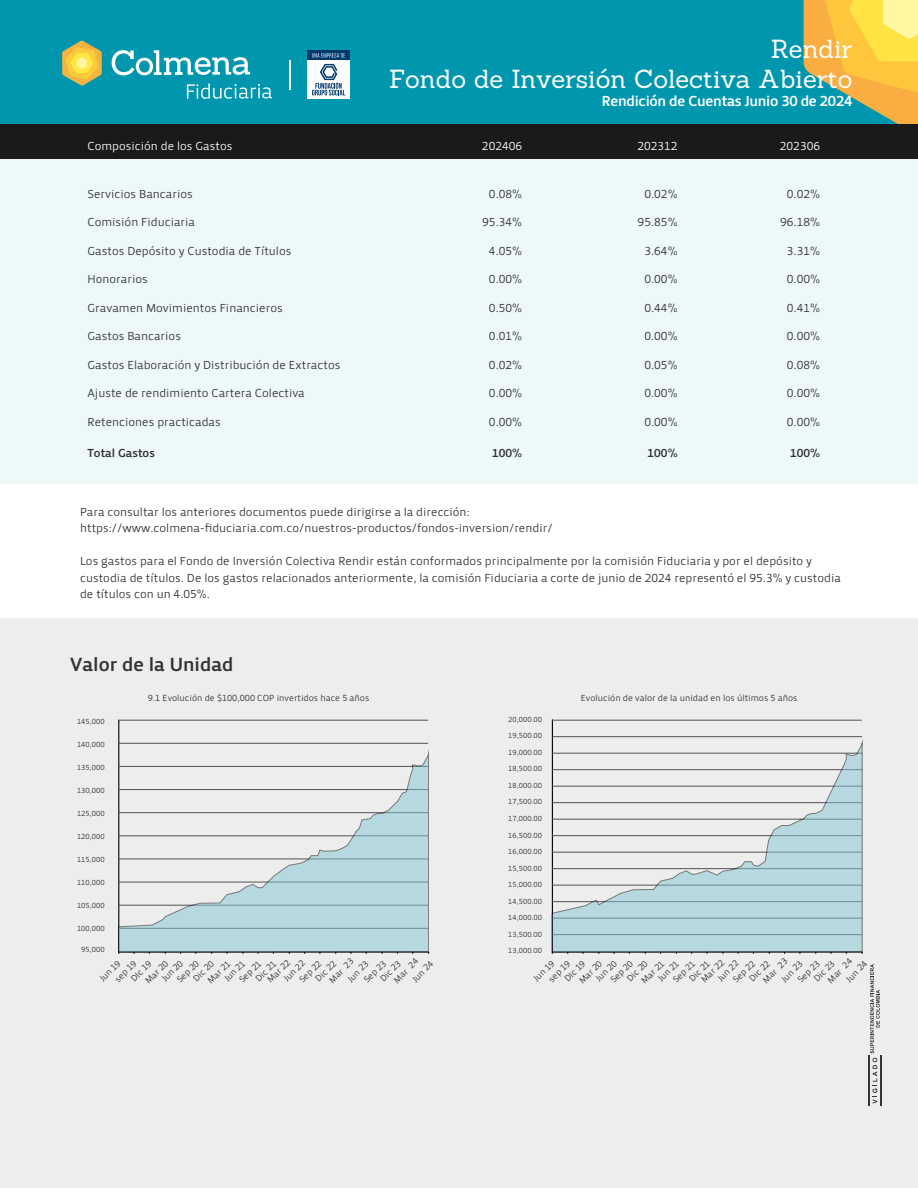
<style>
.page{position:relative;width:918px;height:1188px;background:#fff}
.page>*{position:absolute;margin:0;border:0;box-sizing:border-box;transform-origin:0 0}
.t1{font:25.5px/30.6px "Sanchez";color:#fff;text-align:right}
.t2{font:19.65px "Priva Three Pro";color:#333}
.t3{font:15px "Priva Three Pro";letter-spacing:-.02em;color:#fff}
.t4{font:12px/16.5px "Priva One Pro";color:#333}
.t5{font:12px "Priva One Pro";color:#fff}
.t6{font:12px "Priva Three Pro";color:#333}
.t7{font:9.15px/10.5px "Priva One Pro";color:#333}
.t8{font:7.65px/16.5px "Priva One Pro";color:#333;text-align:justify}
</style>
<div class="page">
<div style="left:0;top:619px;width:918px;height:569px;background:#ededed"></div>
<div style="left:0;top:0;width:918px;height:126px;background:#0097ae"></div>
<svg style="left:804px;top:0;width:114px;height:124px"></svg>
<div style="left:307px;top:60px;width:43px;height:39px;background:#fff"></div>
<div style="left:307px;top:51px;width:43px;height:9px;background:#003a6d"></div>
<svg style="left:312px;top:53px;width:33px;height:5px"></svg>
<svg style="left:312px;top:64px;width:33px;height:31px"></svg>
<hr style="left:289px;top:60px;width:2px;height:30px;background:#fff">
<svg style="left:187px;top:83px;width:85px;height:16px"></svg>
<svg style="left:112px;top:50px;width:138px;height:25px"></svg>
<svg style="left:62px;top:41px;width:40px;height:45px"></svg>
<div style="left:0;top:124px;width:918px;height:359px;background:#edf8f9"></div>
<div style="left:0;top:124px;width:918px;height:35px;background:#1a1a1a"></div>
<hr style="left:868px;top:1055px;width:2px;height:51px;background:#333">
<hr style="left:880px;top:1055px;width:2px;height:51px;background:#333">
<svg style="left:870px;top:964px;width:10px;height:140px"></svg>
<hr style="left:118px;top:720px;width:1px;height:232px;background:#000">
<hr style="left:118px;top:720px;width:310px;height:1px;background:#525252">
<hr style="left:118px;top:743px;width:310px;height:1px;background:#525252">
<hr style="left:552px;top:719px;width:1px;height:233px;background:#000">
<hr style="left:552px;top:720px;width:310px;height:1px;background:#525252">
<hr style="left:552px;top:736px;width:310px;height:1px;background:#525252">
<svg style="left:552px;top:739px;width:311px;height:214px"></svg>
<svg style="left:118px;top:750px;width:311px;height:203px"></svg>
<h1 class="t1" style="left:389px;top:33px;width:465px">Rendir<br>Fondo de Inversión Colectiva Abierto</h1>
<p class="t3" style="left:602px;top:92px;width:252px">Rendición de Cuentas Junio 30 de 2024</p>
<p class="t5" style="left:87px;top:138px;width:147px">Composición de los Gastos</p>
<p class="t5" style="left:482px;top:138px;width:42px">202406</p>
<p class="t5" style="left:637px;top:138px;width:42px">202312</p>
<p class="t5" style="left:780px;top:138px;width:42px">202306</p>
<p class="t4" style="left:87px;top:185px;width:107px">Servicios Bancarios</p>
<p class="t4" style="left:489px;top:185px;width:35px">0.08%</p>
<p class="t4" style="left:644px;top:185px;width:35px">0.02%</p>
<p class="t4" style="left:787px;top:185px;width:35px">0.02%</p>
<p class="t4" style="left:87px;top:214px;width:109px">Comisión Fiduciaria</p>
<p class="t4" style="left:482px;top:214px;width:42px">95.34%</p>
<p class="t4" style="left:638px;top:214px;width:42px">95.85%</p>
<p class="t4" style="left:780px;top:214px;width:42px">96.18%</p>
<p class="t4" style="left:87px;top:242px;width:206px">Gastos Depósito y Custodia de Títulos</p>
<p class="t4" style="left:489px;top:242px;width:35px">4.05%</p>
<p class="t4" style="left:644px;top:242px;width:35px">3.64%</p>
<p class="t4" style="left:787px;top:242px;width:35px">3.31%</p>
<p class="t4" style="left:87px;top:271px;width:62px">Honorarios</p>
<p class="t4" style="left:489px;top:271px;width:35px">0.00%</p>
<p class="t4" style="left:644px;top:271px;width:35px">0.00%</p>
<p class="t4" style="left:787px;top:271px;width:35px">0.00%</p>
<p class="t4" style="left:87px;top:299px;width:197px">Gravamen Movimientos Financieros</p>
<p class="t4" style="left:489px;top:299px;width:35px">0.50%</p>
<p class="t4" style="left:644px;top:299px;width:35px">0.44%</p>
<p class="t4" style="left:787px;top:299px;width:35px">0.41%</p>
<p class="t4" style="left:87px;top:328px;width:95px">Gastos Bancarios</p>
<p class="t4" style="left:489px;top:328px;width:35px">0.01%</p>
<p class="t4" style="left:644px;top:328px;width:35px">0.00%</p>
<p class="t4" style="left:787px;top:328px;width:35px">0.00%</p>
<p class="t4" style="left:87px;top:356px;width:254px">Gastos Elaboración y Distribución de Extractos</p>
<p class="t4" style="left:489px;top:356px;width:35px">0.02%</p>
<p class="t4" style="left:644px;top:356px;width:35px">0.05%</p>
<p class="t4" style="left:787px;top:356px;width:35px">0.08%</p>
<p class="t4" style="left:87px;top:385px;width:219px">Ajuste de rendimiento Cartera Colectiva</p>
<p class="t4" style="left:489px;top:385px;width:35px">0.00%</p>
<p class="t4" style="left:644px;top:385px;width:35px">0.00%</p>
<p class="t4" style="left:787px;top:385px;width:35px">0.00%</p>
<p class="t4" style="left:87px;top:413px;width:135px">Retenciones practicadas</p>
<p class="t4" style="left:489px;top:413px;width:35px">0.00%</p>
<p class="t4" style="left:644px;top:413px;width:35px">0.00%</p>
<p class="t4" style="left:787px;top:413px;width:35px">0.00%</p>
<p class="t6" style="left:87px;top:445px;width:69px">Total Gastos</p>
<p class="t6" style="left:492px;top:445px;width:32px">100%</p>
<p class="t6" style="left:648px;top:445px;width:32px">100%</p>
<p class="t6" style="left:790px;top:445px;width:32px">100%</p>
<p class="t4" style="left:80px;top:503px;width:474px">Para consultar los anteriores documentos puede dirigirse a la dirección: https://www.colmena-fiduciaria.com.co/nuestros-productos/fondos-inversion/rendir/</p>
<p class="t4" style="left:80px;top:553px;width:762px">Los gastos para el Fondo de Inversión Colectiva Rendir están conformados principalmente por la comisión Fiduciaria y por el depósito y custodia de títulos. De los gastos relacionados anteriormente, la comisión Fiduciaria a corte de junio de 2024 representó el 95.3% y custodia de títulos con un 4.05%.</p>
<h2 class="t2" style="left:70px;top:652px;width:165px">Valor de la Unidad</h2>
<p class="t7" style="left:148px;top:692px;width:223px">9.1 Evolución de $100,000 COP invertidos hace 5 años</p>
<p class="t7" style="left:581px;top:692px;width:218px">Evolución de valor de la unidad en los últimos 5 años</p>
<p class="t8" style="left:77px;top:713px;width:29px">145,000</p>
<p class="t8" style="left:508px;top:711px;width:35px">20,000.00</p>
<p class="t8" style="left:77px;top:736px;width:29px">140,000</p>
<p class="t8" style="left:508px;top:728px;width:35px">19,500.00</p>
<p class="t8" style="left:508px;top:744px;width:35px">19,000.00</p>
<p class="t8" style="left:77px;top:759px;width:29px">135,000</p>
<p class="t8" style="left:508px;top:761px;width:35px">18,500.00</p>
<p class="t8" style="left:77px;top:782px;width:29px">130,000</p>
<p class="t8" style="left:508px;top:777px;width:35px">18,000.00</p>
<p class="t8" style="left:508px;top:794px;width:35px">17,500.00</p>
<p class="t8" style="left:77px;top:805px;width:29px">125,000</p>
<p class="t8" style="left:77px;top:851px;width:29px">115,000</p>
<p class="t8" style="left:77px;top:874px;width:29px">110,000</p>
<p class="t8" style="left:77px;top:897px;width:29px">105,000</p>
<p class="t8" style="left:77px;top:920px;width:29px">100,000</p>
<p class="t8" style="left:77px;top:828px;width:29px">120,000</p>
<p class="t8" style="left:81px;top:941px;width:25px">95,000</p>
<p class="t8" style="left:508px;top:810px;width:35px">17,000.00</p>
<p class="t8" style="left:508px;top:827px;width:35px">16,500.00</p>
<p class="t8" style="left:508px;top:860px;width:35px">15,500.00<br>15,000.00<br>14,500.00<br>14,000.00</p>
<p class="t8" style="left:508px;top:942px;width:35px">13,000.00</p>
<p class="t8" style="left:508px;top:843px;width:35px">16,000.00</p>
<p class="t8" style="left:508px;top:926px;width:35px">13,500.00</p>
<p class="t7" style="left:384px;top:970px;width:32px;text-indent:-9px;rotate:-45deg">Dic 23<br>Mar 24</p>
<p class="t7" style="left:818px;top:970px;width:32px;text-indent:-9px;rotate:-45deg">Dic 23<br>Mar 24</p>
<p class="t7" style="left:327px;top:978px;width:32px;rotate:-45deg">Mar 23</p>
<p class="t7" style="left:761px;top:978px;width:32px;rotate:-45deg">Mar 23</p>
<p class="t7" style="left:274px;top:969px;width:28px;text-indent:-13px;rotate:-45deg">Mar 22<br>Jun 22</p>
<p class="t7" style="left:708px;top:969px;width:28px;text-indent:-13px;rotate:-45deg">Mar 22<br>Jun 22</p>
<p class="t7" style="left:152px;top:969px;width:28px;text-indent:-13px;rotate:-45deg">Mar 20<br>Jun 20</p>
<p class="t7" style="left:183px;top:969px;width:27px;text-indent:-13px;rotate:-45deg">Sep 20<br>Dic 20</p>
<p class="t7" style="left:112px;top:977px;width:28px;rotate:-45deg">sep 19</p>
<p class="t7" style="left:129px;top:976px;width:27px;rotate:-45deg">DIc 19</p>
<p class="t7" style="left:97px;top:977px;width:28px;rotate:-45deg">Jun 19</p>
<p class="t7" style="left:297px;top:978px;width:29px;rotate:-45deg">Sep 22</p>
<p class="t7" style="left:313px;top:976px;width:27px;rotate:-45deg">Dic 22</p>
<p class="t7" style="left:586px;top:969px;width:28px;text-indent:-13px;rotate:-45deg">Mar 20<br>Jun 20</p>
<p class="t7" style="left:617px;top:969px;width:27px;text-indent:-13px;rotate:-45deg">Sep 20<br>Dic 20</p>
<p class="t7" style="left:546px;top:977px;width:28px;rotate:-45deg">sep 19</p>
<p class="t7" style="left:562px;top:976px;width:27px;rotate:-45deg">DIc 19</p>
<p class="t7" style="left:410px;top:977px;width:28px;rotate:-45deg">Jun 24</p>
<p class="t7" style="left:531px;top:977px;width:28px;rotate:-45deg">Jun 19</p>
<p class="t7" style="left:731px;top:978px;width:29px;rotate:-45deg">Sep 22</p>
<p class="t7" style="left:747px;top:976px;width:27px;rotate:-45deg">Dic 22</p>
<p class="t7" style="left:246px;top:969px;width:27px;text-indent:-13px;rotate:-45deg">Sep 21<br>Dic 21</p>
<p class="t7" style="left:214px;top:969px;width:28px;text-indent:-13px;rotate:-45deg">Mar 21<br>Jun 21</p>
<p class="t7" style="left:679px;top:969px;width:27px;text-indent:-13px;rotate:-45deg">Sep 21<br>Dic 21</p>
<p class="t7" style="left:648px;top:969px;width:28px;text-indent:-13px;rotate:-45deg">Mar 21<br>Jun 21</p>
<p class="t7" style="left:352px;top:968px;width:29px;line-height:12.1px;text-indent:-11px;rotate:-45deg">Jun 23<br>Sep 23</p>
<p class="t7" style="left:786px;top:968px;width:29px;line-height:12.1px;text-indent:-11px;rotate:-45deg">Jun 23<br>Sep 23</p>
<p class="t7" style="left:844px;top:977px;width:28px;rotate:-45deg">Jun 24</p>
</div>
